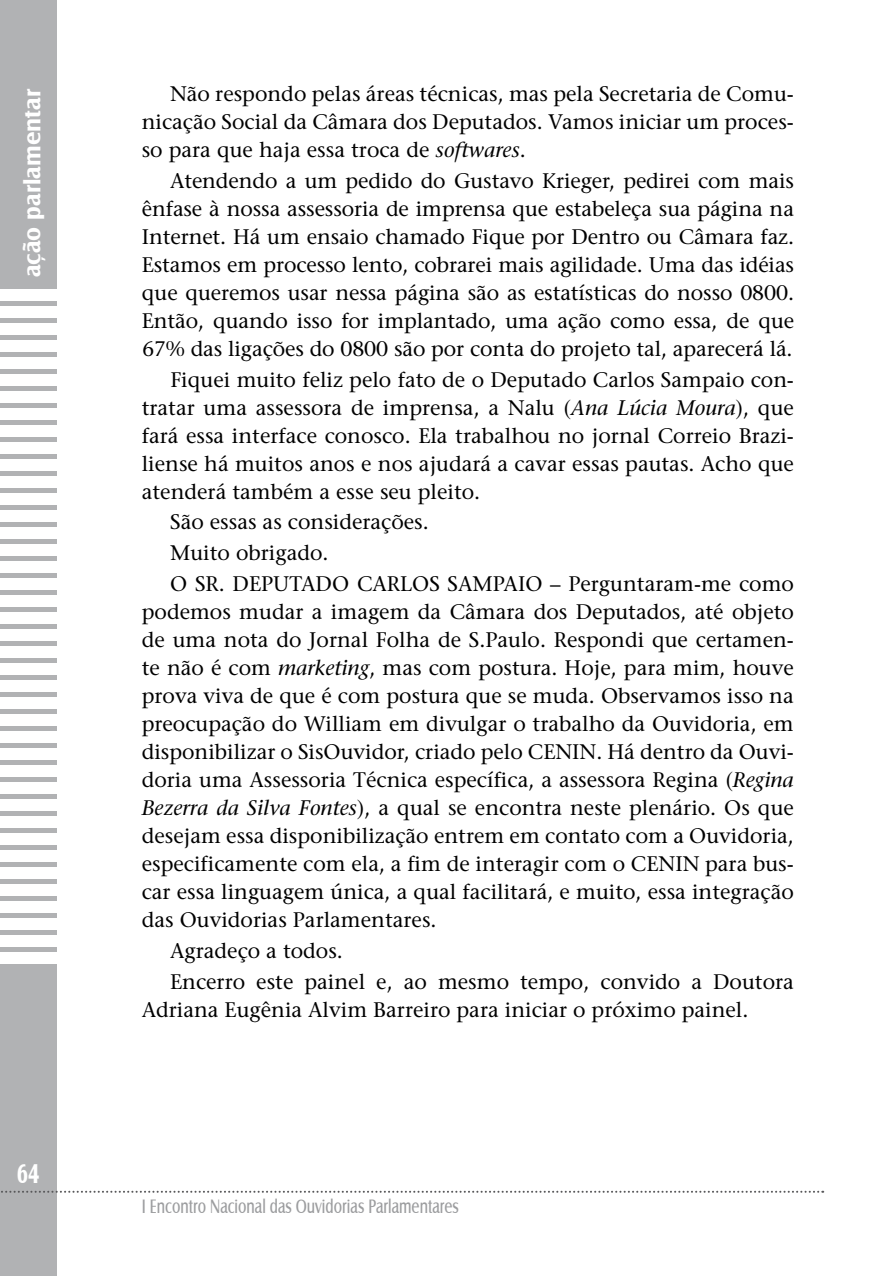
<style>
.page{position:relative;width:879px;height:1276px;background:#fff}
.page>*{position:absolute;margin:0;border:0;box-sizing:border-box;transform-origin:0 0}
.t1{font:700 28px "Castle T";color:#fff;scale:.75 1}
.t2{font:700 24px "Castle T";color:#fff}
.t3{font:21px/28px "Stone Serif";color:#000;text-align:justify}
.t4{font:20px "Castle T";color:#9c9d9f;scale:.75 1}
.s1{font-style:italic}
</style>
<div class="page">
<div style="left:0;top:0;width:57px;height:1276px;background:#b1b2b4"></div>
<div style="left:0;top:289px;width:57px;height:11px;background:#fff"></div>
<div style="left:0;top:306px;width:57px;height:11px;background:#fff"></div>
<div style="left:0;top:323px;width:57px;height:11px;background:#fff"></div>
<div style="left:0;top:340px;width:57px;height:11px;background:#fff"></div>
<div style="left:0;top:357px;width:57px;height:12px;background:#fff"></div>
<div style="left:0;top:374px;width:57px;height:12px;background:#fff"></div>
<div style="left:0;top:391px;width:57px;height:12px;background:#fff"></div>
<div style="left:0;top:408px;width:57px;height:12px;background:#fff"></div>
<div style="left:0;top:425px;width:57px;height:12px;background:#fff"></div>
<div style="left:0;top:442px;width:57px;height:12px;background:#fff"></div>
<div style="left:0;top:459px;width:57px;height:12px;background:#fff"></div>
<div style="left:0;top:476px;width:57px;height:12px;background:#fff"></div>
<div style="left:0;top:493px;width:57px;height:12px;background:#fff"></div>
<div style="left:0;top:510px;width:57px;height:12px;background:#fff"></div>
<div style="left:0;top:527px;width:57px;height:12px;background:#fff"></div>
<div style="left:0;top:544px;width:57px;height:12px;background:#fff"></div>
<div style="left:0;top:561px;width:57px;height:12px;background:#fff"></div>
<div style="left:0;top:578px;width:57px;height:12px;background:#fff"></div>
<div style="left:0;top:595px;width:57px;height:12px;background:#fff"></div>
<div style="left:0;top:612px;width:57px;height:12px;background:#fff"></div>
<div style="left:0;top:629px;width:57px;height:12px;background:#fff"></div>
<div style="left:0;top:646px;width:57px;height:12px;background:#fff"></div>
<div style="left:0;top:663px;width:57px;height:12px;background:#fff"></div>
<div style="left:0;top:680px;width:57px;height:12px;background:#fff"></div>
<div style="left:0;top:697px;width:57px;height:12px;background:#fff"></div>
<div style="left:0;top:714px;width:57px;height:12px;background:#fff"></div>
<div style="left:0;top:731px;width:57px;height:12px;background:#fff"></div>
<div style="left:0;top:748px;width:57px;height:12px;background:#fff"></div>
<div style="left:0;top:765px;width:57px;height:12px;background:#fff"></div>
<div style="left:0;top:782px;width:57px;height:12px;background:#fff"></div>
<div style="left:0;top:799px;width:57px;height:12px;background:#fff"></div>
<div style="left:0;top:816px;width:57px;height:12px;background:#fff"></div>
<div style="left:0;top:833px;width:57px;height:12px;background:#fff"></div>
<div style="left:0;top:850px;width:57px;height:12px;background:#fff"></div>
<div style="left:0;top:867px;width:57px;height:12px;background:#fff"></div>
<div style="left:0;top:884px;width:57px;height:12px;background:#fff"></div>
<div style="left:0;top:901px;width:57px;height:12px;background:#fff"></div>
<div style="left:0;top:918px;width:57px;height:12px;background:#fff"></div>
<div style="left:0;top:935px;width:57px;height:12px;background:#fff"></div>
<div style="left:0;top:952px;width:57px;height:12px;background:#fff"></div>
<svg style="left:1px;top:1190px;width:822px;height:2px"></svg>
<p class="t2" style="left:19px;top:277px;width:190px;rotate:-90deg">ação parlamentar</p>
<h1 class="t1" style="left:17px;top:1157px;width:32px">64</h1>
<p class="t3" style="left:142px;top:80px;width:653px;text-indent:28px">Não respondo pelas áreas técnicas, mas pela Secretaria de Comu&shy;nicação Social da Câmara dos Deputados. Vamos iniciar um proces&shy;so para que haja essa troca de <span class="s1">softwares</span>.</p>
<p class="t3" style="left:142px;top:166px;width:654px;text-indent:28px">Atendendo a um pedido do Gustavo Krieger, pedirei com mais ênfase à nossa assessoria de imprensa que estabeleça sua página na Internet. Há um ensaio chamado Fique por Dentro ou Câmara faz.<br>Estamos em processo lento, cobrarei mais agilidade. Uma das idéias que queremos usar nessa página são as estatísticas do nosso 0800.<br>Então, quando isso for implantado, uma ação como essa, de que 67% das ligações do 0800 são por conta do projeto tal, aparecerá lá.</p>
<p class="t3" style="left:142px;top:365px;width:654px;text-indent:29px">Fiquei muito feliz pelo fato de o Deputado Carlos Sampaio con&shy;tratar uma assessora de imprensa, a Nalu (<span class="s1">Ana Lúcia Moura</span>), que fará essa interface conosco. Ela trabalhou no jornal Correio Brazi&shy;liense há muitos anos e nos ajudará a cavar essas pautas. Acho que atenderá também a esse seu pleito.</p>
<p class="t3" style="left:170px;top:507px;width:625px;line-height:30.8px;text-align:left">São essas as considerações.<br>Muito obrigado.<br>O SR. DEPUTADO CARLOS SAMPAIO – Perguntaram-me como</p>
<p class="t3" style="left:142px;top:598px;width:654px">podemos mudar a imagem da Câmara dos Deputados, até objeto de uma nota do Jornal Folha de S.Paulo. Respondi que certamen&shy;te não é com <span class="s1">marketing</span>, mas com postura. Hoje, para mim, houve prova viva de que é com postura que se muda. Observamos isso na preocupação do William em divulgar o trabalho da Ouvidoria, em disponibilizar o SisOuvidor, criado pelo CENIN. Há dentro da Ouvi&shy;doria uma Assessoria Técnica específica, a assessora Regina (<span class="s1">Regina Bezerra da Silva Fontes</span>), a qual se encontra neste plenário. Os que desejam essa disponibilização entrem em contato com a Ouvidoria, especificamente com ela, a fim de interagir com o CENIN para bus&shy;car essa linguagem única, a qual facilitará, e muito, essa integração das Ouvidorias Parlamentares.</p>
<p class="t3" style="left:170px;top:935px;width:625px;line-height:30.8px">Agradeço a todos.<br>Encerro este painel e, ao mesmo tempo, convido a Doutora</p>
<p class="t3" style="left:142px;top:995px;width:608px">Adriana Eugênia Alvim Barreiro para iniciar o próximo painel.</p>
<p class="t4" style="left:142px;top:1195px;width:424px">I Encontro Nacional das Ouvidorias Parlamentares</p>
</div>
